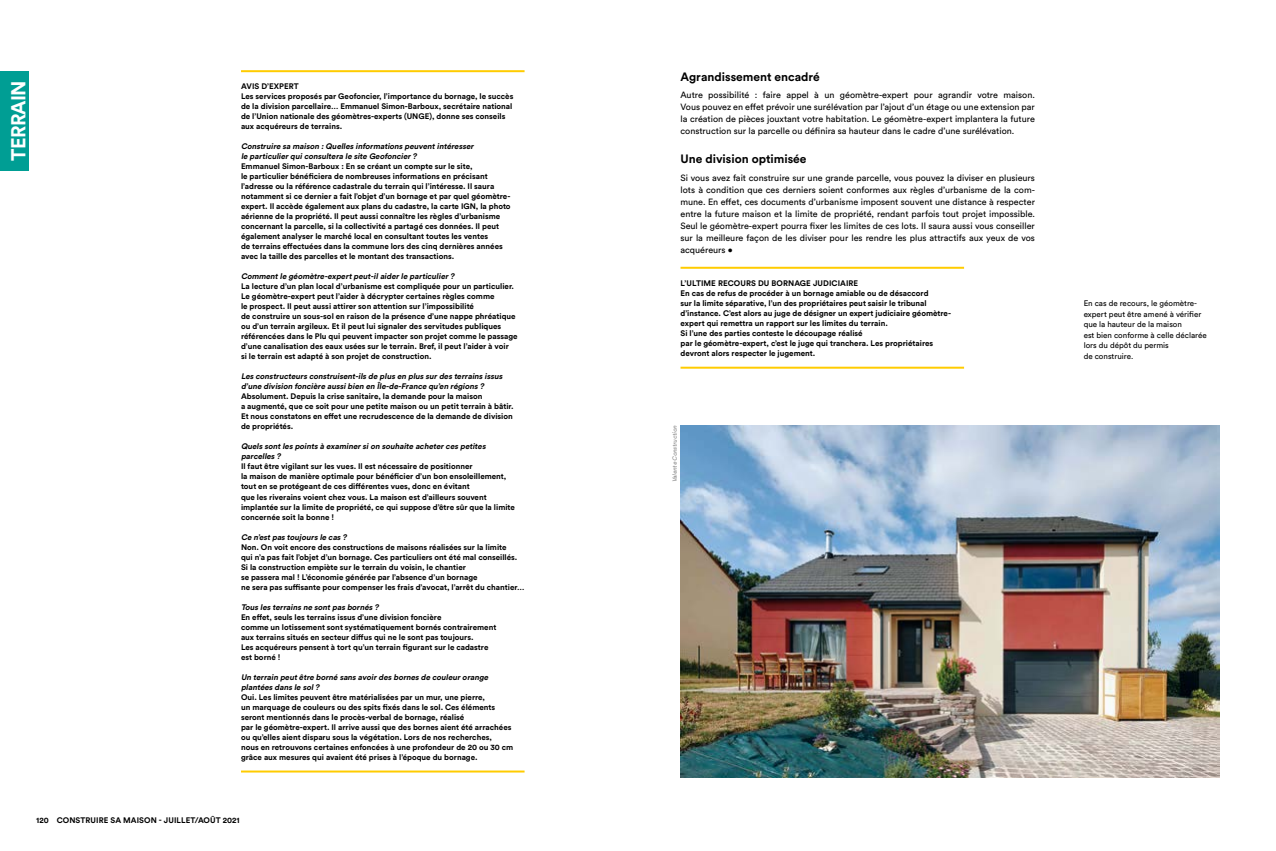
<style>
.page{position:relative;width:1276px;height:851px;background:#fff}
.page>*{position:absolute;margin:0;border:0;box-sizing:border-box;transform-origin:0 0}
.t1{font:700 20px "Circular Std";letter-spacing:-.04em;color:#fff}
.t2{font:700 12px "Circular Std";color:#000}
.t3{font:9px/12px "Circular Std";color:#000;text-align:justify}
.t4{font:700 8px/10px "Circular Std";color:#000}
.t5{font:italic 700 8px/10px "Circular Std";color:#000}
.t6{font:8px/10.6px "Circular Std";color:#000}
.t7{font:italic 6px "Circular Std";color:#878787}
</style>
<div class="page">
<div style="left:0;top:71px;width:28px;height:99px;background:#009e94"></div>
<hr style="left:680px;top:267px;width:284px;height:2px;background:#fc0">
<hr style="left:680px;top:366px;width:284px;height:2px;background:#fc0">
<hr style="left:241px;top:70px;width:283px;height:2px;background:#fc0">
<hr style="left:241px;top:770px;width:283px;height:2px;background:#fc0">
<img style="left:680px;top:425px;width:539px;height:352px">
<h1 class="t1" style="left:6px;top:160px;width:82px;rotate:-90deg">TERRAIN</h1>
<p class="t4" style="left:241px;top:81px;width:274px">AVIS D’EXPERT<br>Les services proposés par Geofoncier, l’importance du bornage, le succès de la division parcellaire… Emmanuel Simon-Barboux, secrétaire national de l’Union nationale des géomètres-experts (UNGE), donne ses conseils aux acquéreurs de terrains.</p>
<p class="t5" style="left:241px;top:141px;width:236px">Construire sa maison :Quelles informations peuventintéresser le particulierquiconsultera le site Geofoncier?</p>
<p class="t4" style="left:241px;top:161px;width:271px">Emmanuel Simon-Barboux : En se créant un compte sur le site,<br>le particulier bénéficiera de nombreuses informations en précisant l’adresse ou la référence cadastrale du terrain qui l’intéresse. Il saura notamment si ce dernier a fait l’objet d’un bornage et par quel géomètre&shy;expert. Il accède également aux plans du cadastre, la carte IGN, la photo aérienne de la propriété. Il peut aussi connaître les règles d’urbanisme concernant la parcelle, si la collectivité a partagé ces données. Il peut également analyser le marché local en consultant toutes les ventes<br>de terrains effectuées dans la commune lors des cinq dernières années avec la taille des parcelles et le montant des transactions.</p>
<p class="t5" style="left:241px;top:271px;width:217px">Commentle géomètre-expertpeut-ilaiderle particulier?</p>
<p class="t4" style="left:241px;top:281px;width:278px">La lecture d’un plan local d’urbanisme est compliquée pour un particulier.<br>Le géomètre-expert peut l’aider à décrypter certaines règles comme<br>le prospect. Il peut aussi attirer son attention sur l’impossibilité<br>de construire un sous-sol en raison de la présence d’une nappe phréatique ou d’un terrain argileux. Et il peut lui signaler des servitudes publiques référencées dans le Plu qui peuvent impacter son projet comme le passage d’une canalisation des eaux usées sur le terrain. Bref, il peut l’aider à voir<br>si le terrain est adapté à son projet de construction.</p>
<p class="t5" style="left:241px;top:371px;width:265px">Les constructeurs construisent-ils de plus en plus surdes terrains issus d’une division foncière aussibien en Île-de-France qu’en régions ?</p>
<p class="t4" style="left:241px;top:391px;width:274px">Absolument. Depuis la crise sanitaire, la demande pour la maison<br>a augmenté, que ce soit pour une petite maison ou un petit terrain à bâtir.<br>Et nous constatons en effet une recrudescence de la demande de division de propriétés.</p>
<p class="t5" style="left:241px;top:441px;width:248px">Quels sontles points à examinersion souhaite acheterces petites parcelles ?</p>
<p class="t4" style="left:241px;top:461px;width:275px">Il faut être vigilant sur les vues. Il est nécessaire de positionner<br>la maison de manière optimale pour bénéficier d’un bon ensoleillement, tout en se protégeant de ces différentes vues, donc en évitant<br>que les riverains voient chez vous. La maison est d’ailleurs souvent implantée sur la limite de propriété, ce qui suppose d’être sûr que la limite concernée soit la bonne !</p>
<p class="t5" style="left:241px;top:531px;width:109px">Ce n’estpas toujours le cas ?</p>
<p class="t4" style="left:241px;top:541px;width:285px">Non. On voit encore des constructions de maisons réalisées sur la limite<br>qui n’a pas fait l’objet d’un bornage. Ces particuliers ont été mal conseillés.<br>Si la construction empiète sur le terrain du voisin, le chantier<br>se passera mal ! L’économie générée par l’absence d’un bornage<br>ne sera pas suffisante pour compenser les frais d’avocat, l’arrêt du chantier…</p>
<p class="t5" style="left:241px;top:601px;width:141px">Tous les terrains ne sontpas bornés ?</p>
<p class="t4" style="left:241px;top:611px;width:257px">En effet, seuls les terrains issus d’une division foncière<br>comme un lotissement sont systématiquement bornés contrairement aux terrains situés en secteur diffus qui ne le sont pas toujours.<br>Les acquéreurs pensent à tort qu’un terrain figurant sur le cadastre est borné !</p>
<p class="t5" style="left:241px;top:671px;width:251px">Un terrain peutêtre borné sans avoirdes bornes de couleurorange plantées dans le sol?</p>
<p class="t4" style="left:241px;top:691px;width:274px">Oui. Les limites peuvent être matérialisées par un mur, une pierre,<br>un marquage de couleurs ou des spits fixés dans le sol. Ces éléments seront mentionnés dans le procès-verbal de bornage, réalisé<br>par le géomètre-expert. Il arrive aussi que des bornes aient été arrachées ou qu’elles aient disparu sous la végétation. Lors de nos recherches,<br>nous en retrouvons certaines enfoncées à une profondeur de 20 ou 30 cm grâce aux mesures qui avaient été prises à l’époque du bornage.</p>
<p class="t4" style="left:36px;top:814px;width:205px">120 CONSTRUIRE SA MAISON - JUILLET/AOÛT 2021</p>
<h2 class="t2" style="left:680px;top:69px;width:141px">Agrandissement encadré</h2>
<p class="t3" style="left:680px;top:89px;width:356px">Autre possibilité : faire appel à un géomètre-expert pour agrandir votre maison.<br>Vous pouvez en effet prévoir une surélévation par l’ajout d’un étage ou une extension par la création de pièces jouxtant votre habitation. Le géomètre-expert implantera la future construction sur la parcelle ou définira sa hauteur dans le cadre d’une surélévation.</p>
<h2 class="t2" style="left:680px;top:151px;width:128px">Une division optimisée</h2>
<p class="t3" style="left:680px;top:172px;width:356px">Si vous avez fait construire sur une grande parcelle, vous pouvez la diviser en plusieurs lots à condition que ces derniers soient conformes aux règles d’urbanisme de la com&shy;mune. En effet, ces documents d’urbanisme imposent souvent une distance à respecter entre la future maison et la limite de propriété, rendant parfois tout projet impossible.<br>Seul le géomètre-expert pourra fixer les limites de ces lots. Il saura aussi vous conseiller sur la meilleure façon de les diviser pour les rendre les plus attractifs aux yeux de vos acquéreurs •</p>
<p class="t4" style="left:680px;top:278px;width:272px">L’ULTIME RECOURS DU BORNAGE JUDICIAIRE<br>En cas de refus de procéder à un bornage amiable ou de désaccord<br>sur la limite séparative, l’un des propriétaires peut saisir le tribunal d’instance. C’est alors au juge de désigner un expert judiciaire géomètre&shy;expert qui remettra un rapport sur les limites du terrain.<br>Si l’une des parties conteste le découpage réalisé<br>par le géomètre-expert, c’est le juge qui tranchera. Les propriétaires devront alors respecter le jugement.</p>
<p class="t7" style="left:671px;top:482px;width:60px;rotate:-90deg">Valente Construction</p>
<p class="t6" style="left:1083px;top:297px;width:125px">En cas de recours, le géomètre&shy;expert peut être amené à vérifier que la hauteur de la maison<br>est bien conforme à celle déclarée lors du dépôt du permis<br>de construire.</p>
</div>
